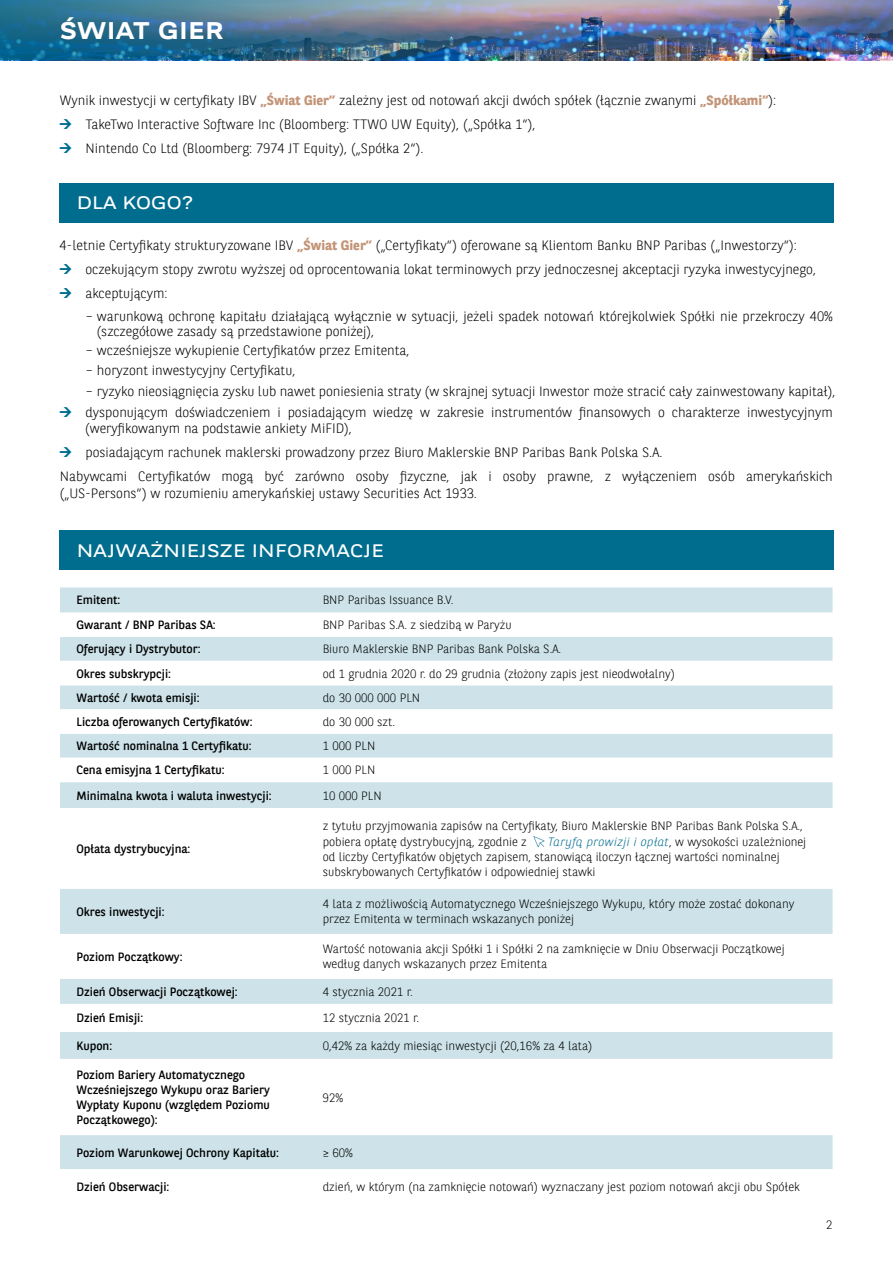
<style>
.page{position:relative;width:893px;height:1263px;background:#fff}
.page>*{position:absolute;margin:0;border:0;box-sizing:border-box;transform-origin:0 0}
.t1{font:700 24px "BNPP Expanded Sans";letter-spacing:.01em;color:#fff}
.t2{font:18px "BNPP Expanded Sans";letter-spacing:.01em;color:#fff}
.t3{font:300 13.5px/24px "BNPP Sans";color:#000}
.t4{font:300 12px/15px "BNPP Sans";color:#000}
.t5{font:12px/15px "BNPP Sans";color:#000}
.s1{font-weight:700;color:#c39477}
.s2{font-style:italic;color:#006d8e}
</style>
<div class="page">
<img style="left:0;top:0;width:893px;height:60px">
<svg style="left:60px;top:587px;width:772px;height:582px"></svg>
<svg style="left:533px;top:836px;width:12px;height:11px"></svg>
<div style="left:59px;top:530px;width:774px;height:39px;background:#006d8e"></div>
<div style="left:59px;top:183px;width:774px;height:39px;background:#006d8e"></div>
<h1 class="t1" style="left:60px;top:14px;width:165px">ŚWIAT GIER</h1>
<p class="t3" style="left:86px;top:88px;width:692px;text-indent:-26px">Wynik inwestycji w certyfikaty IBV <span class="s1">„Świat Gier”</span> zależny jest od notowań akcji dwóch spółek (łącznie zwanymi <span class="s1">„Spółkami”</span>):<br>TakeTwo Interactive Software Inc (Bloomberg: TTWO UW Equity), („Spółka 1”),<br>Nintendo Co Ltd (Bloomberg: 7974 JT Equity), („Spółka 2”).</p>
<h2 class="t2" style="left:77px;top:191px;width:118px">DLA KOGO?</h2>
<p class="t3" style="left:85px;top:233px;width:732px;text-indent:-26px">4-letnie Certyfikaty strukturyzowane IBV <span class="s1">„Świat Gier”</span> („Certyfikaty”) oferowane są Klientom Banku BNP Paribas („Inwestorzy”): oczekującym stopy zwrotu wyższej od oprocentowania lokat terminowych przy jednoczesnej akceptacji ryzyka inwestycyjnego, akceptującym:</p>
<p class="t3" style="left:97px;top:308px;width:738px;line-height:15px;text-indent:-11px">– warunkową ochronę kapitału działającą wyłącznie w sytuacji, jeżeli spadek notowań którejkolwiek Spółki nie przekroczy 40% (szczegółowe zasady są przedstawione poniżej),</p>
<p class="t3" style="left:85px;top:338px;width:326px">– wcześniejsze wykupienie Certyfikatów przez Emitenta,</p>
<p class="t3" style="left:85px;top:357px;width:211px">– horyzont inwestycyjny Certyfikatu,</p>
<p class="t3" style="left:85px;top:380px;width:751px;line-height:21px">– ryzyko nieosiągnięcia zysku lub nawet poniesienia straty (w skrajnej sytuacji Inwestor może stracić cały zainwestowany kapitał), dysponującym doświadczeniem i posiadającym wiedzę w zakresie instrumentów finansowych o charakterze inwestycyjnym</p>
<p class="t3" style="left:85px;top:416px;width:268px">(weryfikowanym na podstawie ankiety MiFID),</p>
<p class="t3" style="left:85px;top:440px;width:578px">posiadającym rachunek maklerski prowadzony przez Biuro Maklerskie BNP Paribas Bank Polska S.A.</p>
<p class="t3" style="left:60px;top:464px;width:774px">Nabywcami Certyfikatów mogą być zarówno osoby fizyczne, jak i osoby prawne, z wyłączeniem osób amerykańskich</p>
<p class="t3" style="left:60px;top:480px;width:419px">(„US-Persons”) w rozumieniu amerykańskiej ustawy Securities Act 1933.</p>
<h2 class="t2" style="left:77px;top:538px;width:309px">NAJWAŻNIEJSZE INFORMACJE</h2>
<p class="t5" style="left:76px;top:592px;width:45px">Emitent:</p>
<p class="t4" style="left:323px;top:592px;width:132px">BNP Paribas Issuance B.V.</p>
<p class="t5" style="left:76px;top:617px;width:141px">Gwarant / BNP Paribas SA:</p>
<p class="t4" style="left:323px;top:617px;width:190px">BNP Paribas S.A. z siedzibą w Paryżu</p>
<p class="t5" style="left:76px;top:641px;width:126px">Oferujący i Dystrybutor:</p>
<p class="t4" style="left:323px;top:641px;width:240px">Biuro Maklerskie BNP Paribas Bank Polska S.A.</p>
<p class="t5" style="left:76px;top:665px;width:96px">Okres subskrypcji:</p>
<p class="t4" style="left:323px;top:665px;width:354px">od 1 grudnia 2020 r. do 29 grudnia (złożony zapis jest nieodwołalny)</p>
<p class="t5" style="left:76px;top:690px;width:125px">Wartość / kwota emisji:</p>
<p class="t4" style="left:323px;top:690px;width:99px">do 30 000 000 PLN</p>
<p class="t5" style="left:76px;top:714px;width:178px">Liczba oferowanych Certyfikatów:</p>
<p class="t4" style="left:323px;top:714px;width:74px">do 30 000 szt.</p>
<p class="t5" style="left:76px;top:738px;width:177px">Wartość nominalna 1 Certyfikatu:</p>
<p class="t4" style="left:323px;top:738px;width:54px">1 000 PLN</p>
<p class="t5" style="left:76px;top:762px;width:150px">Cena emisyjna 1 Certyfikatu:</p>
<p class="t4" style="left:323px;top:762px;width:54px">1 000 PLN</p>
<p class="t5" style="left:76px;top:787px;width:197px">Minimalna kwota i waluta inwestycji:</p>
<p class="t4" style="left:323px;top:787px;width:60px">10 000 PLN</p>
<p class="t5" style="left:76px;top:841px;width:115px">Opłata dystrybucyjna:</p>
<p class="t4" style="left:323px;top:817px;width:482px;line-height:16.5px">z tytułu przyjmowania zapisów na Certyfikaty, Biuro Maklerskie BNP Paribas Bank Polska S.A., pobiera opłatę dystrybucyjną, zgodnie z</p>
<p class="t4" style="left:323px;top:834px;width:485px;text-indent:225px"><span class="s2">Taryfą prowizji i opłat</span>, w wysokości uzależnionej od liczby Certyfikatów objętych zapisem, stanowiącą iloczyn łącznej wartości nominalnej subskrybowanych Certyfikatów i odpowiedniej stawki</p>
<p class="t5" style="left:76px;top:904px;width:90px">Okres inwestycji:</p>
<p class="t4" style="left:323px;top:896px;width:473px">4 lata z możliwością Automatycznego Wcześniejszego Wykupu, który może zostać dokonany przez Emitenta w terminach wskazanych poniżej</p>
<p class="t5" style="left:76px;top:949px;width:108px">Poziom Początkowy:</p>
<p class="t4" style="left:323px;top:941px;width:463px">Wartość notowania akcji Spółki 1 i Spółki 2 na zamknięcie w Dniu Obserwacji Początkowej według danych wskazanych przez Emitenta</p>
<p class="t5" style="left:76px;top:984px;width:163px">Dzień Obserwacji Początkowej:</p>
<p class="t4" style="left:323px;top:984px;width:92px">4 stycznia 2021 r.</p>
<p class="t5" style="left:76px;top:1010px;width:68px">Dzień Emisji:</p>
<p class="t4" style="left:323px;top:1010px;width:98px">12 stycznia 2021 r.</p>
<p class="t5" style="left:76px;top:1038px;width:37px">Kupon:</p>
<p class="t4" style="left:323px;top:1038px;width:271px">0,42% za każdy miesiąc inwestycji (20,16% za 4 lata)</p>
<p class="t5" style="left:76px;top:1067px;width:195px">Poziom Bariery Automatycznego<br>Wcześniejszego Wykupu oraz Bariery<br>Wypłaty Kuponu (względem Poziomu<br>Początkowego):</p>
<p class="t4" style="left:323px;top:1089px;width:22px">92%</p>
<p class="t5" style="left:76px;top:1144px;width:204px">Poziom Warunkowej Ochrony Kapitału:</p>
<p class="t4" style="left:323px;top:1144px;width:32px">≥ 60%</p>
<p class="t5" style="left:76px;top:1178px;width:94px">Dzień Obserwacji:</p>
<p class="t4" style="left:323px;top:1178px;width:479px">dzień, w którym (na zamknięcie notowań) wyznaczany jest poziom notowań akcji obu Spółek</p>
<p class="t4" style="left:826px;top:1216px;width:8px">2</p>
</div>
